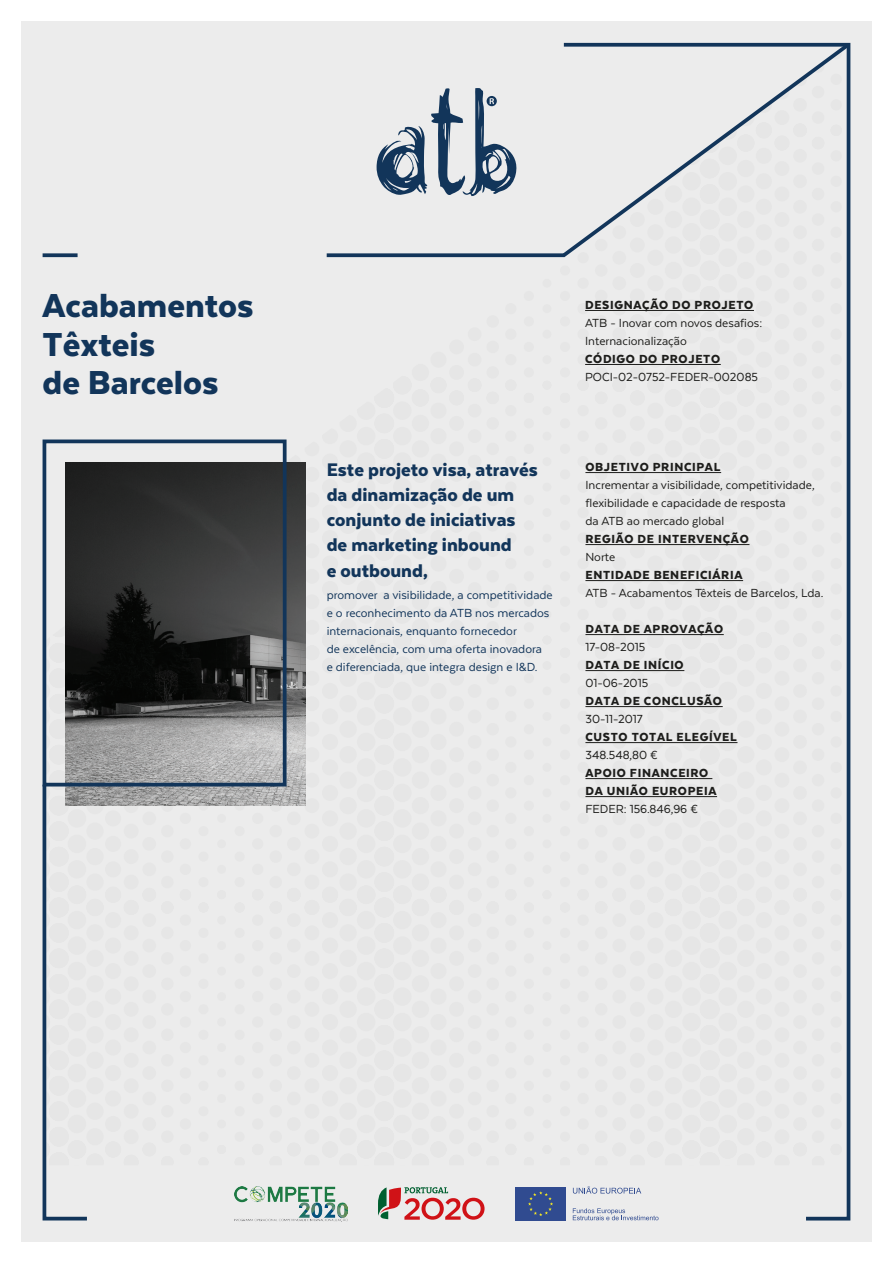
<style>
.page{position:relative;width:893px;height:1263px;background:#fff}
.page>*{position:absolute;margin:0;border:0;box-sizing:border-box;transform-origin:0 0}
.t1{font:900 38.25px/38.2px "Texta";color:#12355a}
.t2{font:900 21px/25.2px "Texta";color:#12355a}
.t3{font:13.5px/18px "Texta";color:#1d1d1b}
.t4{font:900 13.5px/18px "Texta";letter-spacing:.05em;color:#1d1d1b}
.t5{font:13.5px/18px "Texta";color:#12355a}
</style>
<div class="page">
<div style="left:21px;top:21px;width:851px;height:1221px;background:#ececec"></div>
<img style="left:66px;top:463px;width:240px;height:343px">
<svg style="left:43px;top:253px;width:35px;height:4px"></svg>
<svg style="left:560px;top:259px;width:291px;height:962px"></svg>
<svg style="left:42px;top:781px;width:49px;height:440px"></svg>
<svg style="left:326px;top:42px;width:525px;height:217px"></svg>
<svg style="left:376px;top:88px;width:142px;height:108px"></svg>
<hr style="left:585px;top:472px;width:136px;height:1px;background:#1d1d1b">
<hr style="left:585px;top:544px;width:164px;height:1px;background:#1d1d1b">
<hr style="left:585px;top:580px;width:158px;height:1px;background:#1d1d1b">
<hr style="left:585px;top:634px;width:139px;height:1px;background:#1d1d1b">
<hr style="left:585px;top:670px;width:99px;height:1px;background:#1d1d1b">
<hr style="left:585px;top:706px;width:138px;height:1px;background:#1d1d1b">
<hr style="left:585px;top:742px;width:152px;height:1px;background:#1d1d1b">
<hr style="left:585px;top:778px;width:127px;height:1px;background:#1d1d1b">
<hr style="left:585px;top:796px;width:132px;height:1px;background:#1d1d1b">
<div style="left:43px;top:439px;width:244px;height:347px;border:4px solid #12355a"></div>
<hr style="left:585px;top:310px;width:169px;height:1px;background:#1d1d1b">
<hr style="left:585px;top:364px;width:136px;height:1px;background:#1d1d1b">
<svg style="left:378px;top:1187px;width:107px;height:33px"></svg>
<img style="left:234px;top:1186px;width:113px;height:35px">
<div style="left:515px;top:1187px;width:51px;height:33px;background:#304b90"></div>
<svg style="left:528px;top:1191px;width:25px;height:25px"></svg>
<svg style="left:573px;top:1186px;width:68px;height:7px"></svg>
<svg style="left:573px;top:1208px;width:85px;height:12px"></svg>
<h1 class="t1" style="left:43px;top:286px;width:213px">Acabamentos<br>Têxteis<br>de Barcelos</h1>
<h2 class="t2" style="left:327px;top:456px;width:213px">Este projeto visa, através da dinamização de um conjunto de iniciativas de marketing inbound<br>e outbound,</h2>
<p class="t5" style="left:327px;top:586px;width:228px">promover a visibilidade, a competitividade e o reconhecimento da ATB nos mercados internacionais, enquanto fornecedor<br>de excelência, com uma oferta inovadora<br>e diferenciada, que integra design e I&amp;D.</p>
<p class="t4" style="left:585px;top:296px;width:170px">DESIGNAÇÃO DO PROJETO</p>
<p class="t3" style="left:585px;top:314px;width:179px">ATB - Inovar com novos desafios:<br>Internacionalização</p>
<p class="t4" style="left:585px;top:350px;width:136px">CÓDIGO DO PROJETO</p>
<p class="t3" style="left:585px;top:368px;width:174px">POCI-02-0752-FEDER-002085</p>
<p class="t4" style="left:585px;top:458px;width:137px">OBJETIVO PRINCIPAL</p>
<p class="t3" style="left:585px;top:476px;width:231px">Incrementar a visibilidade, competitividade, flexibilidade e capacidade de resposta<br>da ATB ao mercado global</p>
<p class="t4" style="left:585px;top:530px;width:165px">REGIÃO DE INTERVENÇÃO</p>
<p class="t3" style="left:585px;top:548px;width:31px">Norte</p>
<p class="t4" style="left:585px;top:566px;width:158px">ENTIDADE BENEFICIÁRIA</p>
<p class="t3" style="left:585px;top:584px;width:239px">ATB - Acabamentos Têxteis de Barcelos, Lda.</p>
<p class="t4" style="left:585px;top:620px;width:139px">DATA DE APROVAÇÃO</p>
<p class="t3" style="left:585px;top:638px;width:61px">17-08-2015</p>
<p class="t4" style="left:585px;top:656px;width:100px">DATA DE INÍCIO</p>
<p class="t3" style="left:585px;top:674px;width:64px">01-06-2015</p>
<p class="t4" style="left:585px;top:692px;width:138px">DATA DE CONCLUSÃO</p>
<p class="t3" style="left:585px;top:710px;width:59px">30-11-2017</p>
<p class="t4" style="left:585px;top:728px;width:153px">CUSTO TOTAL ELEGÍVEL</p>
<p class="t3" style="left:585px;top:746px;width:74px">348.548,80 €</p>
<p class="t4" style="left:585px;top:764px;width:132px">APOIO FINANCEIRO<br>DA UNIÃO EUROPEIA</p>
<p class="t3" style="left:585px;top:800px;width:114px">FEDER: 156.846,96 €</p>
</div>
